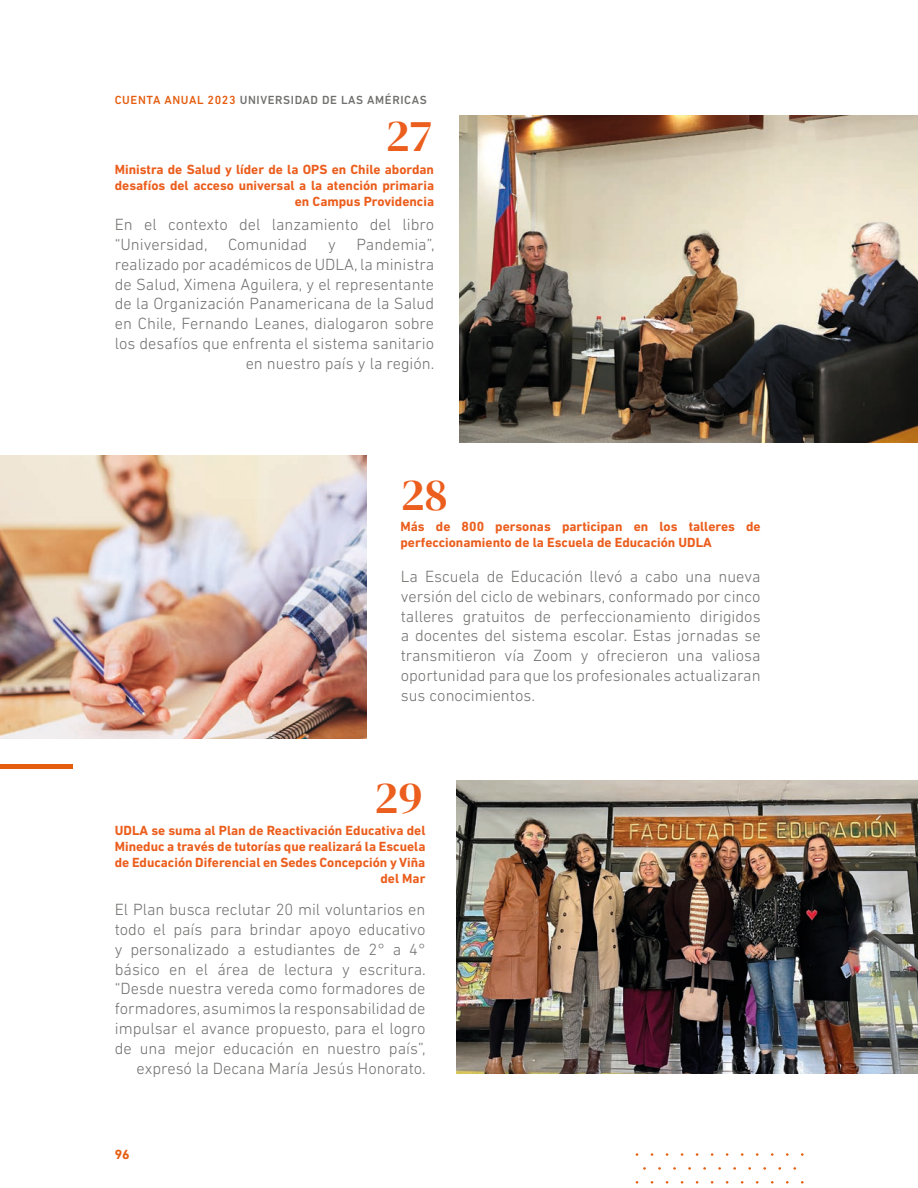
<style>
.page{position:relative;width:918px;height:1188px;background:#fff}
.page>*{position:absolute;margin:0;border:0;box-sizing:border-box;transform-origin:0 0}
.t1{font:45px "DM Serif Display";color:#eb5e1d}
.Texto{font:300 16.5px/19.8px "DIN Next LT Pro";color:#70706f;text-align:right}
.t2{font:700 13.5px/16.2px "DIN Next LT Pro";color:#eb5e1d;text-align:right}
.t3{font:700 13.5px "DIN Next LT Pro";color:#e55d0f}
.t4{font:500 12px "DIN Next LT Pro";letter-spacing:.05em;color:#70706f}
.s1{color:#e55d0f}
</style>
<div class="page">
<hr style="left:0;top:765px;width:72px;height:4px;background:#e55d0f">
<img style="left:457px;top:781px;width:461px;height:292px">
<img style="left:0;top:455px;width:366px;height:284px">
<img style="left:459px;top:116px;width:459px;height:326px">
<p class="t4" style="left:115px;top:93px;width:313px"><span class="s1">CUENTA ANUAL 2023</span> UNIVERSIDAD DE LAS AMÉRICAS</p>
<p class="t1" style="left:386px;top:110px;width:47px">27</p>
<p class="t2" style="left:115px;top:161px;width:321px">Ministra de Salud y líder de la OPS en Chile abordan desafíos del acceso universal a la atención primaria en Campus Providencia</p>
<p class="Texto" style="left:115px;top:215px;width:321px;text-align:left">En el contexto del lanzamiento del libro “Universidad, Comunidad</p>
<p class="Texto" style="left:115px;top:234px;width:321px">Pandemia”,<br>realizado por académicos de UDLA, la ministra de Salud, Ximena Aguilera, y el representante de la Organización Panamericana de la Salud en Chile, Fernando Leanes, dialogaron sobre los desafíos que enfrenta el sistema sanitario en nuestro país y la región.</p>
<p class="Texto" style="left:328px;top:234px;width:9px">y</p>
<p class="t1" style="left:401px;top:469px;width:48px">28</p>
<p class="t2" style="left:401px;top:518px;width:362px;text-align:left">Más de 800 personas participan en los talleres de perfeccionamiento de la Escuela de Educación UDLA</p>
<p class="Texto" style="left:401px;top:566px;width:361px;text-align:justify">La Escuela de Educación llevó a cabo una nueva versión del ciclo de webinars, conformado por cinco talleres gratuitos de perfeccionamiento dirigidos a docentes del sistema escolar. Estas jornadas se transmitieron vía Zoom y ofrecieron una valiosa oportunidad para que los profesionales actualizaran sus conocimientos.</p>
<p class="t1" style="left:374px;top:772px;width:49px">29</p>
<p class="t2" style="left:115px;top:822px;width:312px">UDLA se suma al Plan de Reactivación Educativa del Mineduc a través de tutorías que realizará la Escuela de Educación Diferencial en Sedes Concepción y Viña del Mar</p>
<p class="Texto" style="left:115px;top:899px;width:313px">El Plan busca reclutar 20 mil voluntarios en todo el país para brindar apoyo educativo y personalizado a estudiantes de 2° a 4° básico en el área de lectura y escritura. “Desde nuestra vereda como formadores de formadores, asumimos la responsabilidad de impulsar el avance propuesto, para el logro de una mejor educación en nuestro país”, expresó la Decana María Jesús Honorato.</p>
<p class="t3" style="left:115px;top:1147px;width:17px">96</p>
</div>
